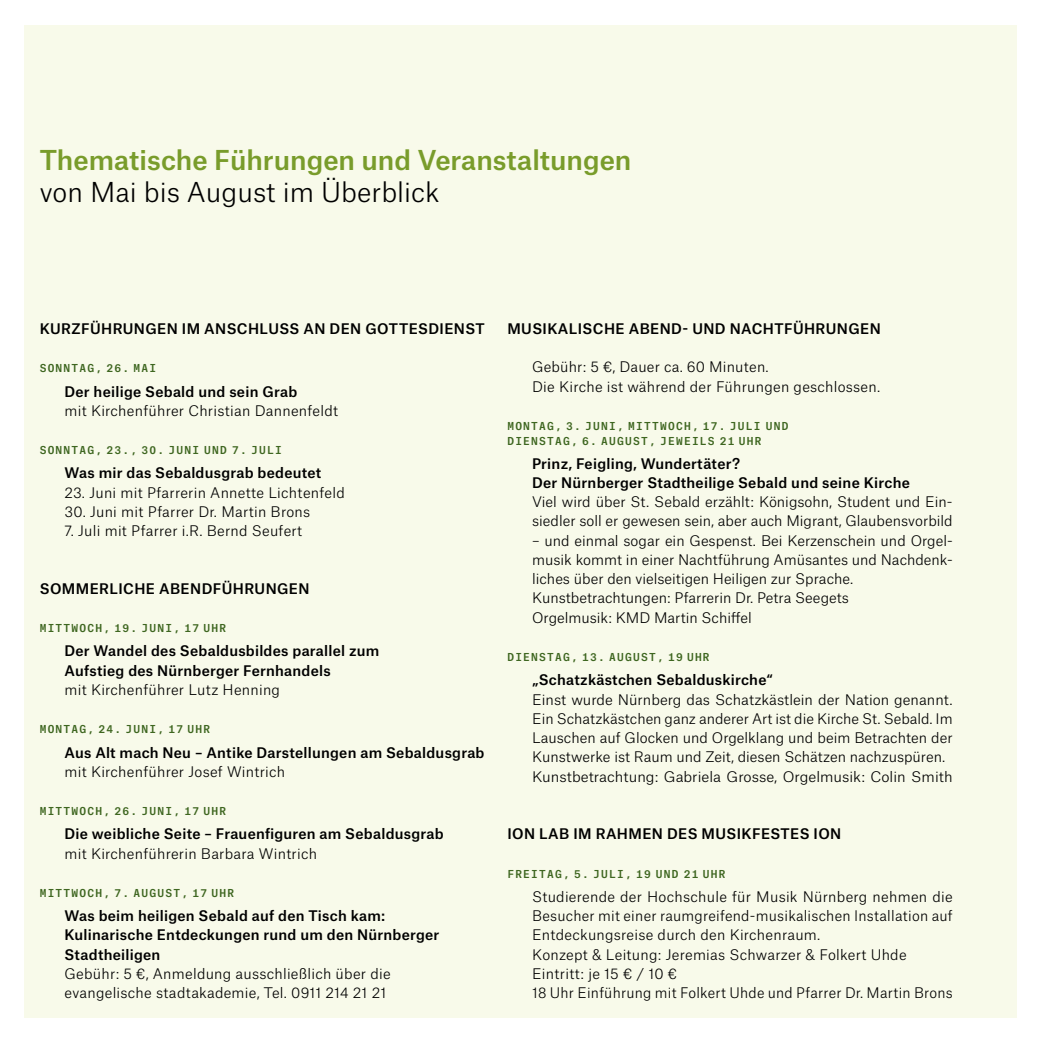
<style>
.page{position:relative;width:1042px;height:1042px;background:#fff}
.page>*{position:absolute;margin:0;border:0;box-sizing:border-box;transform-origin:0 0}
.t1{font:500 26.25px "Atlas Grotesk";color:#799c2b}
.t2{font:300 26.25px "Atlas Grotesk";color:#000}
.t3{font:300 14px/19.2px "Atlas Grotesk";letter-spacing:.01em;color:#000}
.t4{font:500 14px/19.2px "Atlas Grotesk";letter-spacing:.02em;color:#000}
.t5{font:500 10.5px/14.3px "Atlas Typewriter";letter-spacing:.12em;color:#3e6620}
</style>
<div class="page">
<div style="left:25px;top:25px;width:992px;height:992px;background:#f8faea"></div>
<h1 class="t1" style="left:40px;top:139px;width:593px">Thematische Führungen und Veranstaltungen</h1>
<h1 class="t2" style="left:40px;top:171px;width:401px">von Mai bis August im Überblick</h1>
<p class="t4" style="left:40px;top:317px;width:446px">KURZFÜHRUNGEN IM ANSCHLUSS AN DEN GOTTESDIENST</p>
<p class="t5" style="left:40px;top:360px;width:118px">SONNTAG, 26. MAI</p>
<p class="t4" style="left:64px;top:380px;width:234px">Der heilige Sebald und sein Grab</p>
<p class="t3" style="left:64px;top:399px;width:275px">mit Kirchenführer Christian Dannenfeldt</p>
<p class="t5" style="left:40px;top:442px;width:243px">SONNTAG, 23., 30. JUNI UND 7. JULI</p>
<p class="t4" style="left:64px;top:462px;width:258px">Was mir das Sebaldusgrab bedeutet</p>
<p class="t3" style="left:64px;top:481px;width:282px">23. Juni mit Pfarrerin Annette Lichtenfeld</p>
<p class="t3" style="left:64px;top:500px;width:247px">30. Juni mit Pfarrer Dr. Martin Brons</p>
<p class="t3" style="left:64px;top:520px;width:239px">7. Juli mit Pfarrer i.R. Bernd Seufert</p>
<p class="t4" style="left:40px;top:577px;width:271px">SOMMERLICHE ABENDFÜHRUNGEN</p>
<p class="t5" style="left:40px;top:620px;width:188px">MITTWOCH, 19. JUNI, 17 UHR</p>
<p class="t4" style="left:64px;top:640px;width:316px">Der Wandel des Sebaldusbildes parallel zum<br>Aufstieg des Nürnberger Fernhandels</p>
<p class="t3" style="left:64px;top:678px;width:217px">mit Kirchenführer Lutz Henning</p>
<p class="t5" style="left:40px;top:721px;width:172px">MONTAG, 24. JUNI, 17 UHR</p>
<p class="t4" style="left:64px;top:741px;width:421px">Aus Alt mach Neu – Antike Darstellungen am Sebaldusgrab</p>
<p class="t3" style="left:64px;top:760px;width:222px">mit Kirchenführer Josef Wintrich</p>
<p class="t5" style="left:40px;top:803px;width:188px">MITTWOCH, 26. JUNI, 17 UHR</p>
<p class="t4" style="left:64px;top:823px;width:381px">Die weibliche Seite – Frauenfiguren am Sebaldusgrab</p>
<p class="t3" style="left:64px;top:842px;width:254px">mit Kirchenführerin Barbara Wintrich</p>
<p class="t5" style="left:40px;top:885px;width:196px">MITTWOCH, 7. AUGUST, 17 UHR</p>
<p class="t4" style="left:64px;top:905px;width:376px">Was beim heiligen Sebald auf den Tisch kam:<br>Kulinarische Entdeckungen rund um den Nürnberger<br>Stadtheiligen</p>
<p class="t3" style="left:64px;top:962px;width:328px">Gebühr: 5 €, Anmeldung ausschließlich über die evangelische stadtakademie, Tel. 0911 214 21 21</p>
<p class="t4" style="left:507px;top:317px;width:375px">MUSIKALISCHE ABEND- UND NACHTFÜHRUNGEN</p>
<p class="t3" style="left:532px;top:356px;width:350px">Gebühr: 5 €, Dauer ca. 60 Minuten.<br>Die Kirche ist während der Führungen geschlossen.</p>
<p class="t5" style="left:507px;top:418px;width:283px">MONTAG, 3. JUNI, MITTWOCH, 17. JULI UND<br>DIENSTAG, 6. AUGUST, JEWEILS 21 UHR</p>
<p class="t4" style="left:532px;top:452px;width:379px">Prinz, Feigling, Wundertäter?<br>Der Nürnberger Stadtheilige Sebald und seine Kirche</p>
<p class="t3" style="left:532px;top:491px;width:422px">Viel wird über St. Sebald erzählt: Königsohn, Student und Ein&shy;siedler soll er gewesen sein, aber auch Migrant, Glaubensvorbild</p>
<p class="t3" style="left:532px;top:529px;width:422px">– und einmal sogar ein Gespenst. Bei Kerzenschein und Orgel&shy;musik kommt in einer Nachtführung Amüsantes und Nachdenk&shy;liches über den vielseitigen Heiligen zur Sprache.<br>Kunstbetrachtungen: Pfarrerin Dr. Petra Seegets<br>Orgelmusik: KMD Martin Schiffel</p>
<p class="t5" style="left:507px;top:649px;width:204px">DIENSTAG, 13. AUGUST, 19 UHR</p>
<p class="t4" style="left:532px;top:669px;width:242px">„Schatzkästchen Sebalduskirche“</p>
<p class="t3" style="left:532px;top:688px;width:422px">Einst wurde Nürnberg das Schatzkästlein der Nation genannt.<br>Ein Schatzkästchen ganz anderer Art ist die Kirche St. Sebald. Im Lauschen auf Glocken und Orgelklang und beim Betrachten der Kunstwerke ist Raum und Zeit, diesen Schätzen nachzuspüren.<br>Kunstbetrachtung: Gabriela Grosse, Orgelmusik: Colin Smith</p>
<p class="t4" style="left:507px;top:823px;width:335px">ION LAB IM RAHMEN DES MUSIKFESTES ION</p>
<p class="t5" style="left:507px;top:865px;width:220px">FREITAG, 5. JULI, 19 UND 21 UHR</p>
<p class="t3" style="left:532px;top:885px;width:422px">Studierende der Hochschule für Musik Nürnberg nehmen die Besucher mit einer raumgreifend-musikalischen Installation auf Entdeckungsreise durch den Kirchenraum.<br>Konzept &amp; Leitung: Jeremias Schwarzer &amp; Folkert Uhde Eintritt: je 15 € / 10 €<br>18 Uhr Einführung mit Folkert Uhde und Pfarrer Dr. Martin Brons</p>
</div>
